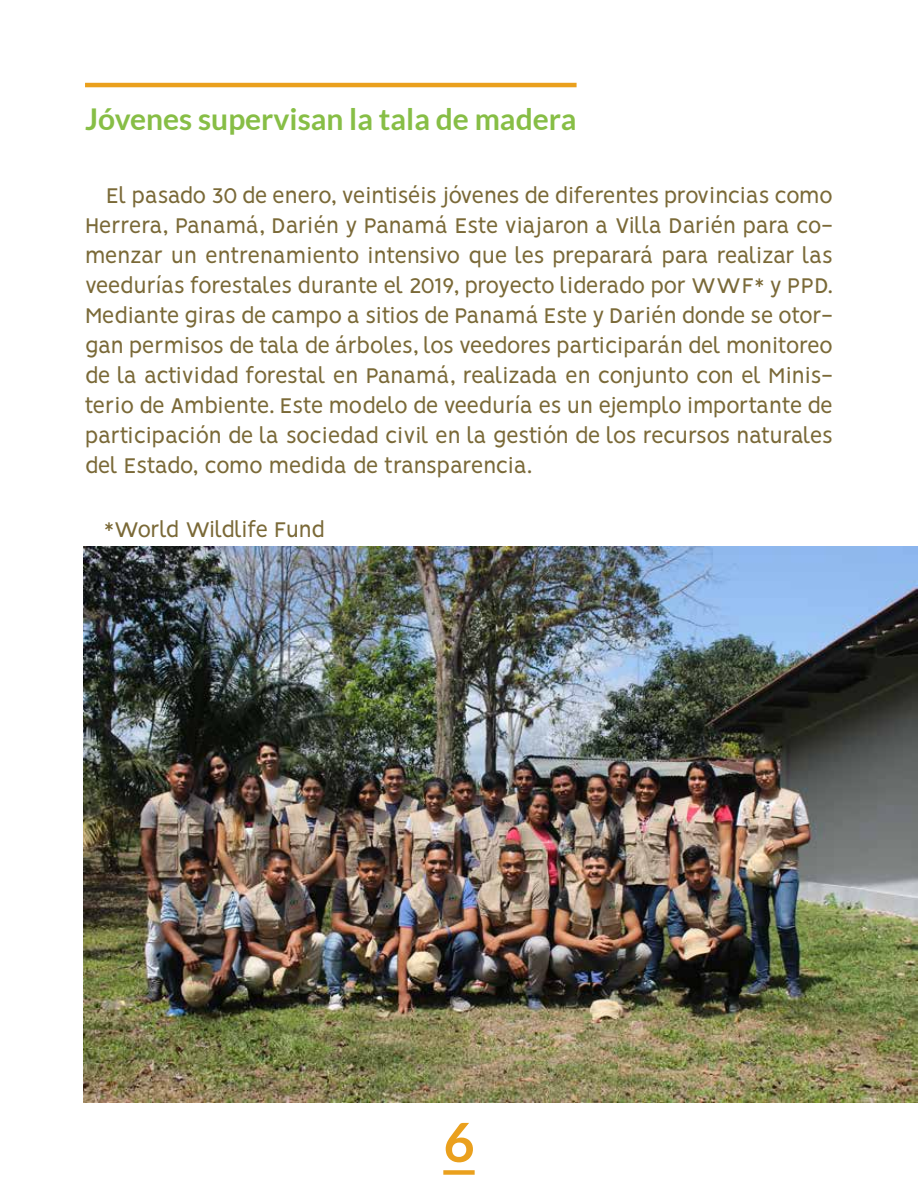
<style>
.page{position:relative;width:918px;height:1188px;background:#fff}
.page>*{position:absolute;margin:0;border:0;box-sizing:border-box;transform-origin:0 0}
.t1{font:700 54px "Lato";color:#eaa01d}
.t2{font:700 30px "Lato";color:#87be46}
.t3{font:24px/30px "Vision";letter-spacing:-.03em;color:#7a6937;text-align:justify}
</style>
<div class="page">
<div style="left:443px;top:1170px;width:32px;height:5px;background:#eaa01d"></div>
<hr style="left:85px;top:83px;width:492px;height:4px;background:#eaa01d">
<img style="left:83px;top:546px;width:835px;height:557px">
<p class="t2" style="left:85px;top:102px;width:493px">Jóvenes supervisan la tala de madera</p>
<p class="t3" style="left:85px;top:181px;width:749px;text-indent:21px">El pasado 30 de enero, veintiséis jóvenes de diferentes provincias como Herrera, Panamá, Darién y Panamá Este viajaron a Villa Darién para co&shy;menzar un entrenamiento intensivo que les preparará para realizar las veedurías forestales durante el 2019, proyecto liderado por WWF* y PPD.<br>Mediante giras de campo a sitios de Panamá Este y Darién donde se otor&shy;gan permisos de tala de árboles, los veedores participarán del monitoreo de la actividad forestal en Panamá, realizada en conjunto con el Minis&shy;terio de Ambiente. Este modelo de veeduría es un ejemplo importante de participación de la sociedad civil en la gestión de los recursos naturales del Estado, como medida de transparencia.</p>
<p class="t3" style="left:104px;top:514px;width:222px">*World Wildlife Fund</p>
<h1 class="t1" style="left:443px;top:1111px;width:33px">6</h1>
</div>
